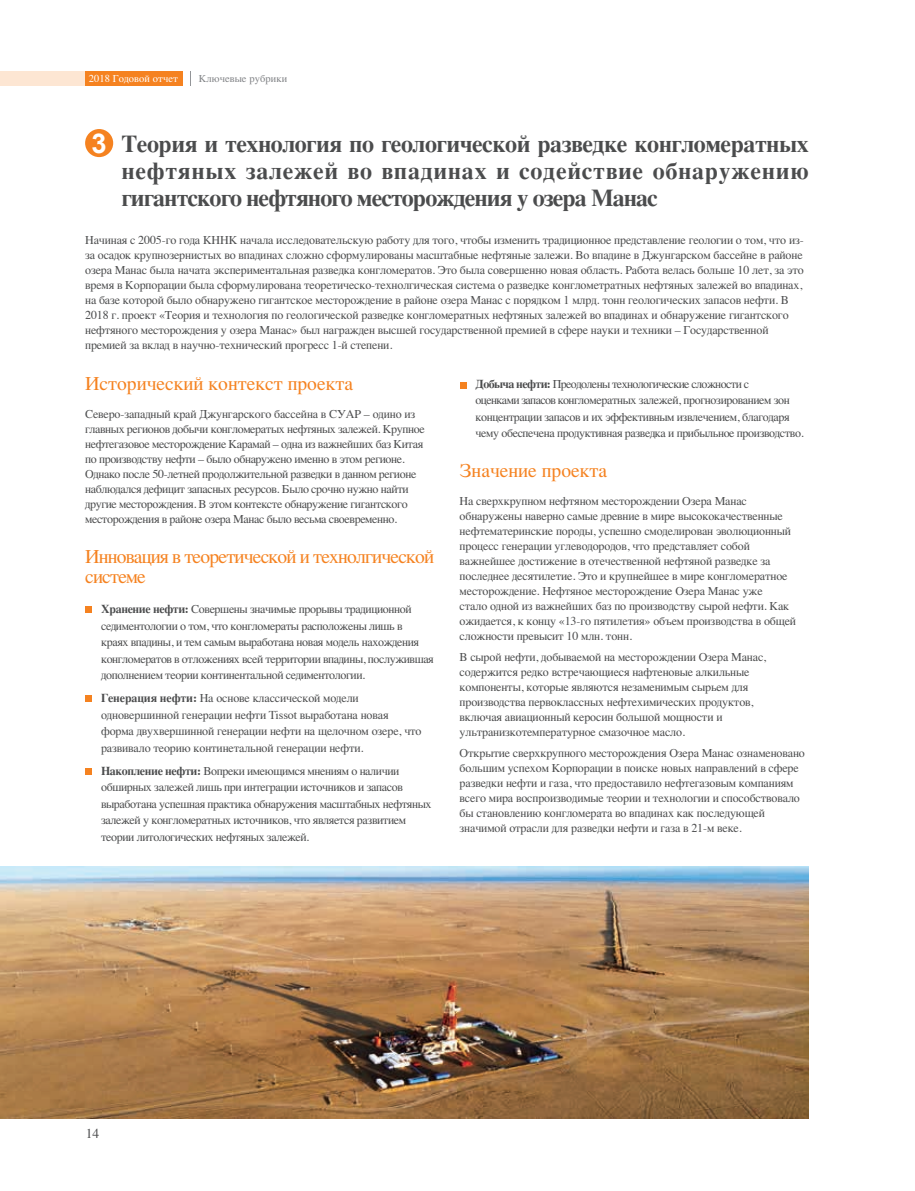
<style>
.page{position:relative;width:915px;height:1191px;background:#fff}
.page>*{position:absolute;margin:0;border:0;box-sizing:border-box;transform-origin:0 0}
.t1{font:700 27.3px "Arial";color:#fff}
.t2{font:700 24px/27px "Times";letter-spacing:-.04em;color:#4b4c4d;text-align:justify}
.t3{font:19.5px/19.5px "Times";letter-spacing:-.04em;color:#f58220}
.t4{font:19.5px "Times";color:#f58220}
.t5{font:13.5px "Times";color:#4b4c4d}
.t6{font:12px/15px "Times";letter-spacing:-.01em;color:#4b4c4d}
.t7{font:12px/16.5px "Times";letter-spacing:-.03em;color:#4b4c4d}
.t8{font:10.5px "Times";letter-spacing:.01em;color:#fff}
.t9{font:10.5px "Times";letter-spacing:.01em;color:#808285}
.s1{font-weight:700}
</style>
<div class="page">
<div style="left:85px;top:71px;width:98px;height:15px;background:#f58220"></div>
<svg style="left:190px;top:71px;width:1px;height:15px"></svg>
<div style="left:0;top:71px;width:85px;height:15px;background:#fde6d3"></div>
<img style="left:0;top:867px;width:808px;height:251px">
<div style="left:85px;top:129px;width:28px;height:28px;background:#f58220;border-radius:50%"></div>
<div style="left:85px;top:605px;width:7px;height:7px;background:#f58220"></div>
<div style="left:85px;top:695px;width:7px;height:7px;background:#f58220"></div>
<div style="left:85px;top:768px;width:7px;height:7px;background:#f58220"></div>
<div style="left:459px;top:382px;width:7px;height:7px;background:#f58220"></div>
<p class="t8" style="left:89px;top:69px;width:91px">2018 Годовой отчет</p>
<p class="t9" style="left:199px;top:68px;width:90px">Ключевые рубрики</p>
<h1 class="t1" style="left:91px;top:126px;width:17px">3</h1>
<h2 class="t2" style="left:121px;top:128px;width:688px">Теория и технология по геологической разведке конгломератных нефтяных залежей во впадинах и содействие обнаружению гигантского нефтяного месторождения у озера Манас</h2>
<p class="t6" style="left:85px;top:232px;width:720px">Начиная с 2005-го года КННК начала исследовательскую работу для того, чтобы изменить традиционное представление геологии о том, что из&shy;за осадок крупнозернистых во впадинах сложно сформулированы масштабные нефтяные залежи. Во впадине в Джунгарском бассейне в районе озера Манас была начата экспериментальная разведка конгломератов. Это была совершенно новая область. Работа велась больше 10 лет, за это время в Корпорации была сформулирована теоретическо-технолгическая система о разведке конглометратных нефтяных залежей во впадинах, на базе которой было обнаружено гигантское месторождение в районе озера Манас с порядком 1 млрд. тонн геологических запасов нефти. В 2018 г. проект «Теория и технология по геологической разведке конгломератных нефтяных залежей во впадинах и обнаружение гигантского нефтяного месторождения у озера Манас» был награжден высшей государственной премией в сфере науки и техники – Государственной премией за вклад в научно-технический прогресс 1-й степени.</p>
<h3 class="t4" style="left:85px;top:365px;width:269px">Исторический контекст проекта</h3>
<p class="t7" style="left:85px;top:405px;width:341px;line-height:15px">Северо-западный край Джунгарского бассейна в СУАР – одино из главных регионов добычи конгломератых нефтяных залежей. Крупное нефтегазовое месторождение Карамай – одна из важнейших баз Китая по производству нефти – было обнаружено именно в этом регионе.<br>Однако после 50-летней продолжительной разведки в данном регионе наблюдался дефицит запасных ресурсов. Было срочно нужно найти другие месторождения. В этом контексте обнаружение гигантского месторождения в районе озера Манас было весьма своевременно.</p>
<h3 class="t3" style="left:85px;top:545px;width:350px">Инновация в теоретической и технолгической системе</h3>
<p class="t7" style="left:475px;top:374px;width:329px"><span class="s1">Добыча нефти:</span> Преодолены технологические сложности с<br>оценками запасов конгломератных залежей, прогнозированием зон концентрации запасов и их эффективным извлечением, благодаря чему обеспечена продуктивная разведка и прибыльное производство.</p>
<h3 class="t4" style="left:459px;top:452px;width:149px">Значение проекта</h3>
<p class="t6" style="left:459px;top:492px;width:338px">На сверхкрупном нефтяном месторождении Озера Манас обнаружены наверно самые древние в мире высококачественные нефтематеринские породы, успешно смоделирован эволюционный процесс генерации углеводородов, что представляет собой важнейшее достижение в отечественной нефтяной разведке за последнее десятилетие. Это и крупнейшее в мире конгломератное месторождение. Нефтяное месторождение Озера Манас уже<br>стало одной из важнейших баз по производству сырой нефти. Как ожидается, к концу «13-го пятилетия» объем производства в общей сложности превысит 10 млн. тонн.</p>
<p class="t6" style="left:459px;top:648px;width:308px">В сырой нефти, добываемой на месторождении Озера Манас, содержится редко встречающиеся нафтеновые алкильные компоненты, которые являются незаменимым сырьем для производства первоклассных нефтехимических продуктов, включая авиационный керосин большой мощности и ультранизкотемпературное смазочное масло.</p>
<p class="t6" style="left:459px;top:745px;width:347px">Открытие сверхкрупного месторождения Озера Манас ознаменовано большим успехом Корпорации в поиске новых направлений в сфере разведки нефти и газа, что предоставило нефтегазовым компаниям всего мира воспроизводимые теории и технологии и способствовало бы становлению конгломерата во впадинах как последующей значимой отрасли для разведки нефти и газа в 21-м веке.</p>
<p class="t7" style="left:101px;top:600px;width:334px"><span class="s1">Хранение нефти:</span> Совершены значимые прорывы традиционной седиментологии о том, что конгломераты расположены лишь в<br>краях впадины, и тем самым выработана новая модель нахождения конгломератов в отложениях всей территории впадины, послужившая дополнением теории континентальной седиментологии.</p>
<p class="t6" style="left:101px;top:689px;width:322px;line-height:16.5px"><span class="s1">Генерация нефти:</span> На основе классической модели одновершинной генерации нефти Tissot выработана новая форма двухвершинной генерации нефти на щелочном озере, что развивало теорию континетальной генерации нефти.</p>
<p class="t7" style="left:101px;top:761px;width:332px"><span class="s1">Накопление нефти:</span> Вопреки имеющимся мнениям о наличии обширных залежей лишь при интеграции источников и запасов выработана успешная практика обнаружения масштабных нефтяных залежей у конгломератных источников, что является развитием теории литологических нефтяных залежей.</p>
<p class="t5" style="left:86px;top:1121px;width:15px">14</p>
</div>
